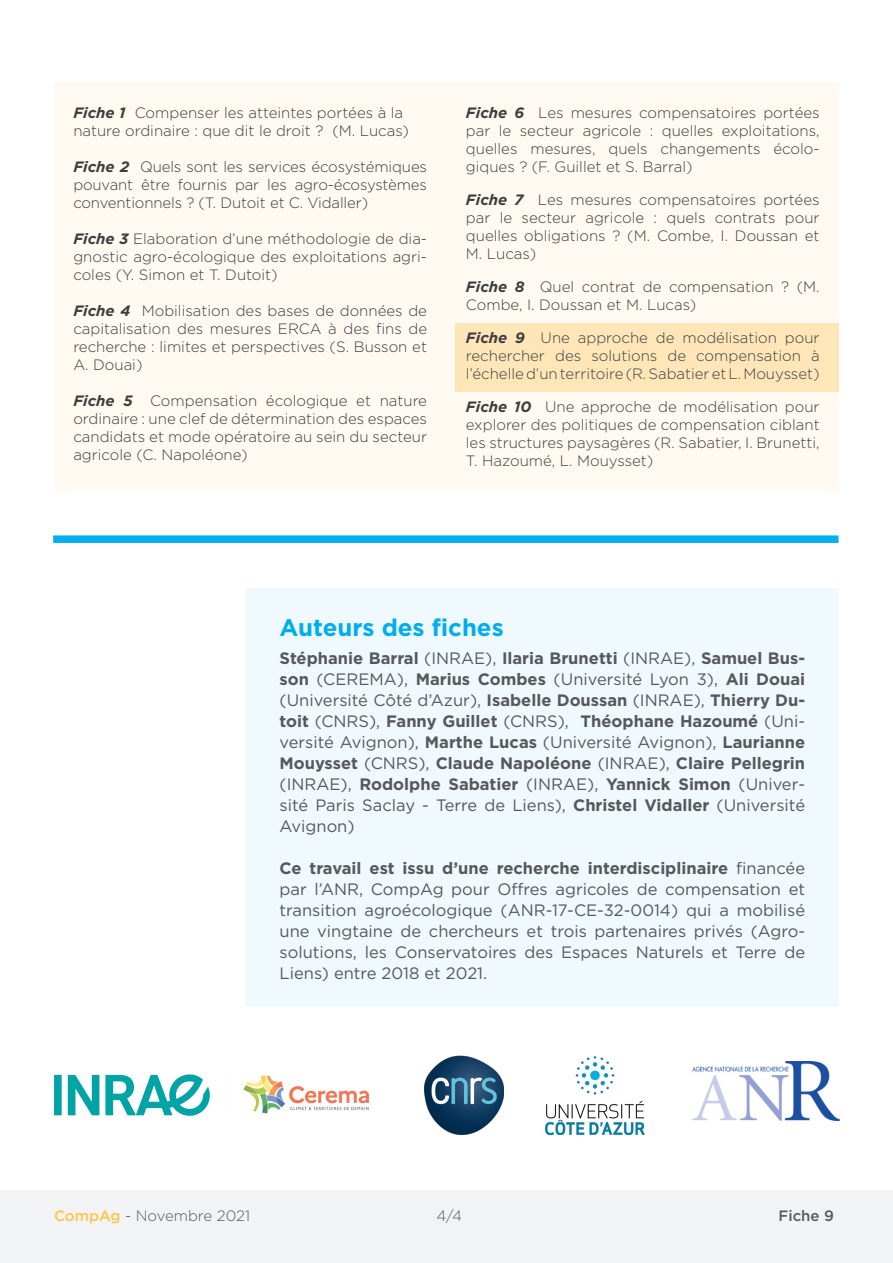
<style>
.page{position:relative;width:893px;height:1263px;background:#fff}
.page>*{position:absolute;margin:0;border:0;box-sizing:border-box;transform-origin:0 0}
.t1{font:700 24px "Gotham";color:#00aeef}
.t2{font:700 16.5px/21px "Gotham";color:#57585a;text-align:justify}
.t3{font:16.5px/21px "Gotham";color:#57585a;text-align:justify}
.t4{font:300 15px/18px "Gotham";color:#3e3e3f;text-align:justify}
.t5{font:300 15px "Gotham";color:#57585a}
.t6{font:500 15px "Gotham";color:#57585a}
.s1{font-weight:700;font-style:italic}
.s2{font-weight:400}
.s3{font-weight:700}
.s4{font-weight:500;color:#fec54d}
</style>
<div class="page">
<div style="left:245px;top:588px;width:593px;height:418px;background:#f0f9fd"></div>
<div style="left:0;top:1191px;width:893px;height:72px;background:#f2f3f4"></div>
<img style="left:54px;top:1074px;width:155px;height:41px">
<img style="left:243px;top:1075px;width:127px;height:39px">
<img style="left:424px;top:1055px;width:79px;height:79px">
<img style="left:692px;top:1061px;width:148px;height:60px">
<div style="left:53px;top:535px;width:785px;height:8px;background:#00aeef"></div>
<img style="left:546px;top:1057px;width:98px;height:77px">
<div style="left:54px;top:82px;width:785px;height:408px;background:#fefaf2"></div>
<div style="left:455px;top:323px;width:384px;height:68px;background:#fee6b9"></div>
<p class="t4" style="left:73px;top:104px;width:337px"><span class="s1">Fiche 1</span> Compenser les atteintes portées à la nature ordinaire : que dit le droit ? (M. Lucas)</p>
<p class="t4" style="left:73px;top:158px;width:355px"><span class="s1">Fiche 2</span> Quels sont les services écosystémiques pouvant être fournis par les agro-écosystèmes conventionnels ? (T. Dutoit et C. Vidaller)</p>
<p class="t4" style="left:73px;top:230px;width:355px"><span class="s1">Fiche 3</span> Elaboration d’une méthodologie de dia&shy;gnostic agro-écologique des exploitations agri&shy;coles (Y. Simon et T. Dutoit)</p>
<p class="t4" style="left:73px;top:302px;width:355px"><span class="s1">Fiche 4</span> Mobilisation des bases de données de capitalisation des mesures ERCA à des fins de recherche : limites et perspectives (S. Busson et A. Douai)</p>
<p class="t4" style="left:73px;top:392px;width:355px"><span class="s1">Fiche 5</span> Compensation écologique et nature ordinaire : une clef de détermination des espaces candidats et mode opératoire au sein du secteur agricole (C. Napoléone)</p>
<p class="t4" style="left:466px;top:104px;width:355px"><span class="s1">Fiche 6</span> Les mesures compensatoires portées par le secteur agricole : quelles exploitations, quelles mesures, quels changements écolo&shy;giques ? (F. Guillet et S. Barral)</p>
<p class="t4" style="left:466px;top:191px;width:355px"><span class="s1">Fiche 7</span> Les mesures compensatoires portées par le secteur agricole : quels contrats pour quelles obligations ? (M. Combe, I. Doussan et M. Lucas)</p>
<p class="t4" style="left:466px;top:278px;width:355px"><span class="s1">Fiche 8</span> Quel contrat de compensation ? (M.<br>Combe, I. Doussan et M. Lucas)</p>
<p class="t4" style="left:466px;top:329px;width:355px"><span class="s1">Fiche 9</span> Une approche de modélisation pour rechercher des solutions de compensation à l’échelle d’un territoire (R. Sabatier et L. Mouysset)</p>
<p class="t4" style="left:466px;top:398px;width:355px"><span class="s1">Fiche 10</span> Une approche de modélisation pour explorer des politiques de compensation ciblant les structures paysagères (R. Sabatier, I. Brunetti, T. Hazoumé, L. Mouysset)</p>
<p class="t1" style="left:279px;top:611px;width:226px">Auteurs des fiches</p>
<p class="t2" style="left:279px;top:647px;width:527px">Stéphanie Barral <span class="s2">(INRAE),</span> Ilaria Brunetti <span class="s2">(INRAE),</span> Samuel Bus&shy;son <span class="s2">(CEREMA),</span> Marius Combes <span class="s2">(Université Lyon 3),</span> Ali Douai <span class="s2">(Université Côté d’Azur),</span> Isabelle Doussan <span class="s2">(INRAE),</span> Thierry Du&shy;toit <span class="s2">(CNRS),</span> Fanny Guillet <span class="s2">(CNRS),</span> Théophane Hazoumé <span class="s2">(Uni&shy;versité Avignon),</span> Marthe Lucas <span class="s2">(Université Avignon),</span> Laurianne Mouysset <span class="s2">(CNRS),</span> Claude Napoléone <span class="s2">(INRAE),</span> Claire Pellegrin <span class="s2">(INRAE),</span> Rodolphe Sabatier <span class="s2">(INRAE),</span> Yannick Simon <span class="s2">(Univer&shy;sité Paris Saclay - Terre de Liens),</span> Christel Vidaller <span class="s2">(Université Avignon)</span></p>
<p class="t3" style="left:279px;top:857px;width:527px"><span class="s3">Ce travail est issu d’une recherche interdisciplinaire</span> financée par l’ANR, CompAg pour Offres agricoles de compensation et transition agroécologique (ANR-17-CE-32-0014) qui a mobilisé une vingtaine de chercheurs et trois partenaires privés (Agro&shy;solutions, les Conservatoires des Espaces Naturels et Terre de Liens) entre 2018 et 2021.</p>
<p class="t5" style="left:54px;top:1206px;width:198px"><span class="s4">CompAg</span> - Novembre 2021</p>
<p class="t5" style="left:436px;top:1206px;width:27px">4/4</p>
<p class="t6" style="left:778px;top:1206px;width:57px">Fiche 9</p>
</div>
